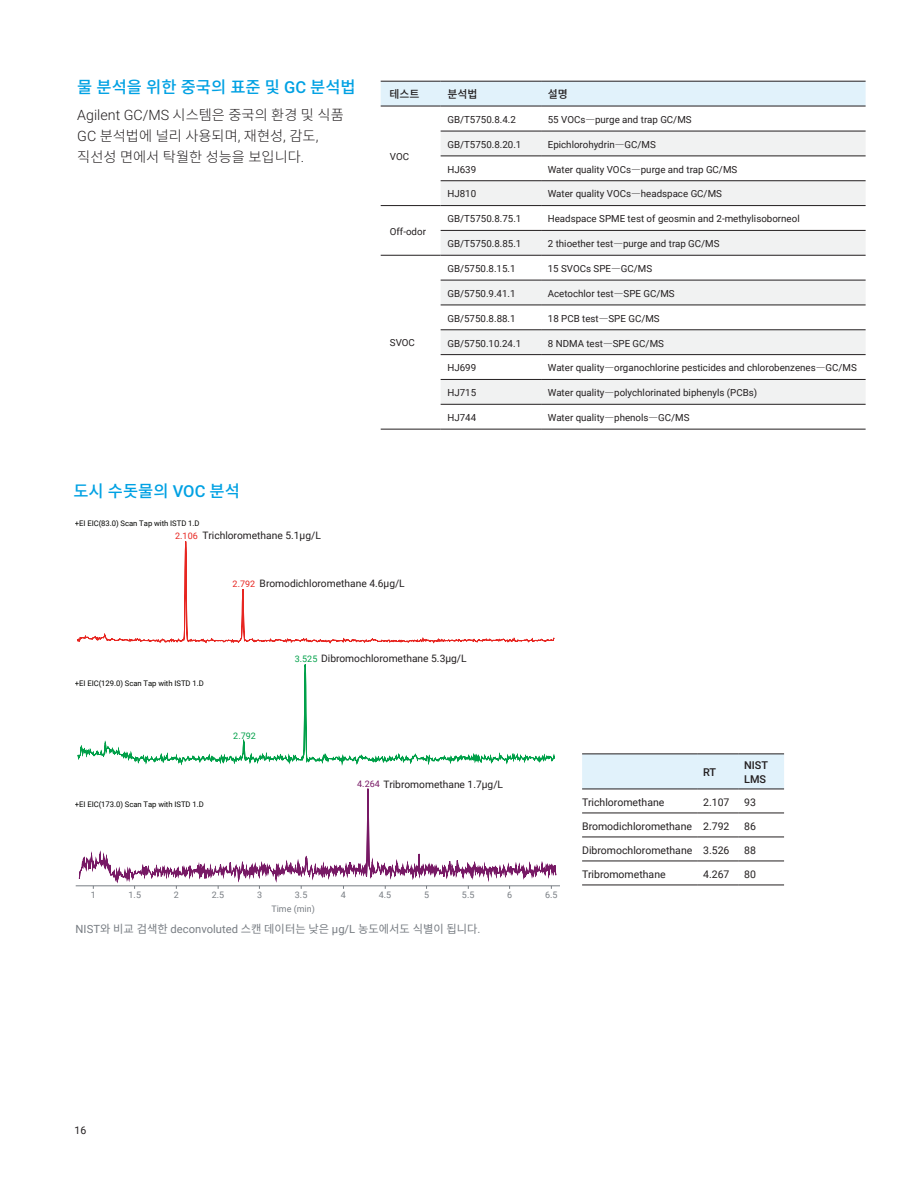
<style>
.page{position:relative;width:918px;height:1188px;background:#fff}
.page>*{position:absolute;margin:0;border:0;box-sizing:border-box;transform-origin:0 0}
.t1{font:500 16.5px "Noto Sans CJ Kkr";color:#00a1e3}
.t2{font:300 14.25px/21px "Noto Sans CJ Kkr";color:#231f20}
.t3{font:300 14.25px "Roboto";color:#231f20}
.t4{font:11.25px "Noto Sans CJ Kkr";color:#787d83}
.t5{font:500 10.8px/13.5px "Roboto";color:#231f20}
.t6{font:500 10.8px "Noto Sans CJ Kkr";color:#231f20}
.t7{font:10.5px "Roboto";color:#231f20}
.t8{font:10.2px "Roboto";color:#231f20}
.t9{font:9.75px "Roboto";color:#231f20}
.t10{font:9px "Roboto";color:#787d83}
.t11{font:9px "Roboto";letter-spacing:.005em;color:#e72621}
.t12{font:9px "Roboto";letter-spacing:.005em;color:#00a049}
.t13{font:9px "Roboto";color:#771965}
.t14{font:7.65px "Roboto";letter-spacing:-.005em;color:#040503}
.s1{font-family:"Roboto"}
.s2{font-family:"Noto Sans CJ Kkr"}
</style>
<div class="page">
<svg style="left:77px;top:541px;width:478px;height:103px"></svg>
<svg style="left:77px;top:664px;width:478px;height:102px"></svg>
<hr style="left:76px;top:886px;width:484px;height:1px;background:#787d83">
<svg style="left:79px;top:788px;width:478px;height:101px"></svg>
<div style="left:582px;top:755px;width:202px;height:34px;background:#e1f2fb"></div>
<hr style="left:582px;top:754px;width:115px;height:1px;background:#231f20">
<hr style="left:697px;top:754px;width:41px;height:1px;background:#231f20">
<hr style="left:738px;top:754px;width:46px;height:1px;background:#231f20">
<hr style="left:582px;top:789px;width:115px;height:1px;background:#231f20">
<hr style="left:697px;top:789px;width:41px;height:1px;background:#231f20">
<hr style="left:738px;top:789px;width:46px;height:1px;background:#231f20">
<hr style="left:582px;top:813px;width:115px;height:1px;background:#231f20">
<hr style="left:697px;top:813px;width:41px;height:1px;background:#231f20">
<hr style="left:738px;top:813px;width:46px;height:1px;background:#231f20">
<hr style="left:582px;top:837px;width:115px;height:1px;background:#231f20">
<hr style="left:697px;top:837px;width:41px;height:1px;background:#231f20">
<hr style="left:738px;top:837px;width:46px;height:1px;background:#231f20">
<hr style="left:582px;top:861px;width:115px;height:1px;background:#231f20">
<hr style="left:697px;top:861px;width:41px;height:1px;background:#231f20">
<hr style="left:738px;top:861px;width:46px;height:1px;background:#231f20">
<hr style="left:582px;top:885px;width:115px;height:1px;background:#231f20">
<hr style="left:697px;top:885px;width:41px;height:1px;background:#231f20">
<hr style="left:738px;top:885px;width:46px;height:1px;background:#231f20">
<div style="left:381px;top:82px;width:485px;height:24px;background:#e1f2fb"></div>
<svg style="left:441px;top:132px;width:425px;height:272px;fill:#f1f2f2"></svg>
<hr style="left:441px;top:230px;width:100px;height:1px;background:#231f20">
<hr style="left:541px;top:230px;width:325px;height:1px;background:#231f20">
<hr style="left:381px;top:255px;width:60px;height:1px;background:#231f20">
<hr style="left:441px;top:255px;width:100px;height:1px;background:#231f20">
<hr style="left:541px;top:255px;width:325px;height:1px;background:#231f20">
<hr style="left:441px;top:280px;width:100px;height:1px;background:#231f20">
<hr style="left:541px;top:280px;width:325px;height:1px;background:#231f20">
<hr style="left:441px;top:305px;width:100px;height:1px;background:#231f20">
<hr style="left:541px;top:305px;width:325px;height:1px;background:#231f20">
<hr style="left:441px;top:330px;width:100px;height:1px;background:#231f20">
<hr style="left:541px;top:330px;width:325px;height:1px;background:#231f20">
<hr style="left:441px;top:354px;width:100px;height:1px;background:#231f20">
<hr style="left:541px;top:354px;width:325px;height:1px;background:#231f20">
<hr style="left:441px;top:379px;width:100px;height:1px;background:#231f20">
<hr style="left:541px;top:379px;width:325px;height:1px;background:#231f20">
<hr style="left:441px;top:404px;width:100px;height:1px;background:#231f20">
<hr style="left:541px;top:404px;width:325px;height:1px;background:#231f20">
<hr style="left:381px;top:429px;width:60px;height:1px;background:#231f20">
<hr style="left:441px;top:429px;width:100px;height:1px;background:#231f20">
<hr style="left:541px;top:429px;width:325px;height:1px;background:#231f20">
<hr style="left:381px;top:81px;width:60px;height:1px;background:#231f20">
<hr style="left:441px;top:81px;width:100px;height:1px;background:#231f20">
<hr style="left:541px;top:81px;width:325px;height:1px;background:#231f20">
<hr style="left:381px;top:106px;width:60px;height:1px;background:#231f20">
<hr style="left:441px;top:106px;width:100px;height:1px;background:#231f20">
<hr style="left:541px;top:106px;width:325px;height:1px;background:#231f20">
<hr style="left:441px;top:131px;width:100px;height:1px;background:#231f20">
<hr style="left:541px;top:131px;width:325px;height:1px;background:#231f20">
<hr style="left:441px;top:156px;width:100px;height:1px;background:#231f20">
<hr style="left:541px;top:156px;width:325px;height:1px;background:#231f20">
<hr style="left:441px;top:180px;width:100px;height:1px;background:#231f20">
<hr style="left:541px;top:180px;width:325px;height:1px;background:#231f20">
<hr style="left:381px;top:205px;width:60px;height:1px;background:#231f20">
<hr style="left:441px;top:205px;width:100px;height:1px;background:#231f20">
<hr style="left:541px;top:205px;width:325px;height:1px;background:#231f20">
<h1 class="t1" style="left:77px;top:78px;width:280px">물 분석을 위한 중국의 표준 및 <span class="s1">GC</span> 분석법</h1>
<h2 class="t3" style="left:77px;top:105px;width:268px">Agilent GC/MS <span class="s2">시스템은 중국의 환경 및 식품</span></h2>
<h2 class="t2" style="left:77px;top:126px;width:243px"><span class="s1">GC</span> 분석법에 널리 사용되며<span class="s1">,</span> 재현성<span class="s1">,</span> 감도<span class="s1">, </span>직선성 면에서 탁월한 성능을 보입니다<span class="s1">.</span></h2>
<h1 class="t1" style="left:73px;top:481px;width:168px">도시 수돗물의 <span class="s1">VOC</span> 분석</h1>
<p class="t14" style="left:75px;top:518px;width:126px">+EI EIC(83.0) Scan Tap with ISTD 1.D</p>
<p class="t6" style="left:390px;top:88px;width:32px">테스트</p>
<p class="t6" style="left:447px;top:88px;width:32px">분석법</p>
<p class="t6" style="left:548px;top:88px;width:22px">설명</p>
<p class="t9" style="left:390px;top:150px;width:21px">VOC</p>
<p class="t9" style="left:390px;top:224px;width:38px">Off-odor</p>
<p class="t9" style="left:390px;top:336px;width:26px">SVOC</p>
<p class="t9" style="left:447px;top:113px;width:70px">GB/T5750.8.4.2</p>
<p class="t9" style="left:548px;top:113px;width:145px">55 VOCs<span class="s2">―</span>purge and trap GC/MS</p>
<p class="t9" style="left:447px;top:137px;width:76px">GB/T5750.8.20.1</p>
<p class="t9" style="left:548px;top:137px;width:110px">Epichlorohydrin<span class="s2">―</span>GC/MS</p>
<p class="t9" style="left:447px;top:162px;width:30px">HJ639</p>
<p class="t9" style="left:548px;top:162px;width:191px">Water quality VOCs<span class="s2">―</span>purge and trap GC/MS</p>
<p class="t9" style="left:447px;top:187px;width:30px">HJ810</p>
<p class="t9" style="left:548px;top:187px;width:176px">Water quality VOCs<span class="s2">―</span>headspace GC/MS</p>
<p class="t9" style="left:447px;top:212px;width:76px">GB/T5750.8.75.1</p>
<p class="t9" style="left:548px;top:212px;width:253px">Headspace SPME test of geosmin and 2-methylisoborneol</p>
<p class="t9" style="left:447px;top:237px;width:76px">GB/T5750.8.85.1</p>
<p class="t9" style="left:548px;top:237px;width:173px">2 thioether test<span class="s2">―</span>purge and trap GC/MS</p>
<p class="t9" style="left:447px;top:262px;width:70px">GB/5750.8.15.1</p>
<p class="t9" style="left:548px;top:262px;width:106px">15 SVOCs SPE<span class="s2">―</span>GC/MS</p>
<p class="t9" style="left:447px;top:287px;width:70px">GB/5750.9.41.1</p>
<p class="t9" style="left:548px;top:287px;width:128px">Acetochlor test<span class="s2">―</span>SPE GC/MS</p>
<p class="t9" style="left:447px;top:311px;width:70px">GB/5750.8.88.1</p>
<p class="t9" style="left:548px;top:311px;width:113px">18 PCB test<span class="s2">―</span>SPE GC/MS</p>
<p class="t9" style="left:447px;top:336px;width:75px">GB/5750.10.24.1</p>
<p class="t9" style="left:548px;top:336px;width:118px">8 NDMA test<span class="s2">―</span>SPE GC/MS</p>
<p class="t9" style="left:447px;top:361px;width:30px">HJ699</p>
<p class="t9" style="left:548px;top:361px;width:310px">Water quality<span class="s2">―</span>organochlorine pesticides and chlorobenzenes<span class="s2">―</span>GC/MS</p>
<p class="t9" style="left:447px;top:386px;width:30px">HJ715</p>
<p class="t9" style="left:548px;top:386px;width:211px">Water quality<span class="s2">―</span>polychlorinated biphenyls (PCBs)</p>
<p class="t9" style="left:447px;top:411px;width:30px">HJ744</p>
<p class="t9" style="left:548px;top:411px;width:143px">Water quality<span class="s2">―</span>phenols<span class="s2">―</span>GC/MS</p>
<p class="t8" style="left:203px;top:528px;width:120px">Trichloromethane 5.1µg/L</p>
<p class="t8" style="left:260px;top:576px;width:147px">Bromodichloromethane 4.6µg/L</p>
<p class="t11" style="left:175px;top:529px;width:24px">2.106</p>
<p class="t11" style="left:233px;top:577px;width:24px">2.792</p>
<p class="t14" style="left:75px;top:678px;width:130px">+EI EIC(129.0) Scan Tap with ISTD 1.D</p>
<p class="t14" style="left:75px;top:799px;width:130px">+EI EIC(173.0) Scan Tap with ISTD 1.D</p>
<p class="t12" style="left:233px;top:730px;width:24px">2.792</p>
<p class="t8" style="left:321px;top:651px;width:147px">Dibromochloromethane 5.3µg/L</p>
<p class="t12" style="left:295px;top:652px;width:24px">3.525</p>
<p class="t8" style="left:384px;top:777px;width:121px">Tribromomethane 1.7µg/L</p>
<p class="t13" style="left:357px;top:777px;width:24px">4.264</p>
<p class="t10" style="left:91px;top:888px;width:7px">1</p>
<p class="t10" style="left:129px;top:888px;width:14px">1.5</p>
<p class="t10" style="left:174px;top:888px;width:7px">2</p>
<p class="t10" style="left:212px;top:888px;width:14px">2.5</p>
<p class="t10" style="left:257px;top:888px;width:7px">3</p>
<p class="t10" style="left:295px;top:888px;width:14px">3.5</p>
<p class="t10" style="left:341px;top:888px;width:7px">4</p>
<p class="t10" style="left:379px;top:888px;width:14px">4.5</p>
<p class="t10" style="left:424px;top:888px;width:7px">5</p>
<p class="t10" style="left:462px;top:888px;width:14px">5.5</p>
<p class="t10" style="left:507px;top:888px;width:7px">6</p>
<p class="t10" style="left:545px;top:888px;width:14px">6.5</p>
<p class="t10" style="left:271px;top:902px;width:45px">Time (min)</p>
<p class="t4" style="left:76px;top:922px;width:406px"><span class="s1">NIST</span>와 비교 검색한 <span class="s1">deconvoluted</span> 스캔 데이터는 낮은 <span class="s1">µg/L</span> 농도에서도 식별이 됩니다<span class="s1">.</span></p>
<p class="t5" style="left:703px;top:765px;width:15px">RT</p>
<p class="t5" style="left:744px;top:758px;width:25px">NIST<br>LMS</p>
<p class="t7" style="left:582px;top:795px;width:84px">Trichloromethane</p>
<p class="t7" style="left:703px;top:795px;width:28px">2.107</p>
<p class="t7" style="left:744px;top:795px;width:13px">93</p>
<p class="t7" style="left:582px;top:819px;width:149px">Bromodichloromethane 2.792</p>
<p class="t7" style="left:744px;top:819px;width:13px">86</p>
<p class="t7" style="left:582px;top:843px;width:149px">Dibromochloromethane 3.526</p>
<p class="t7" style="left:744px;top:843px;width:13px">88</p>
<p class="t7" style="left:582px;top:867px;width:85px">Tribromomethane</p>
<p class="t7" style="left:703px;top:867px;width:28px">4.267</p>
<p class="t7" style="left:744px;top:867px;width:13px">80</p>
<p class="t7" style="left:75px;top:1123px;width:13px">16</p>
</div>
